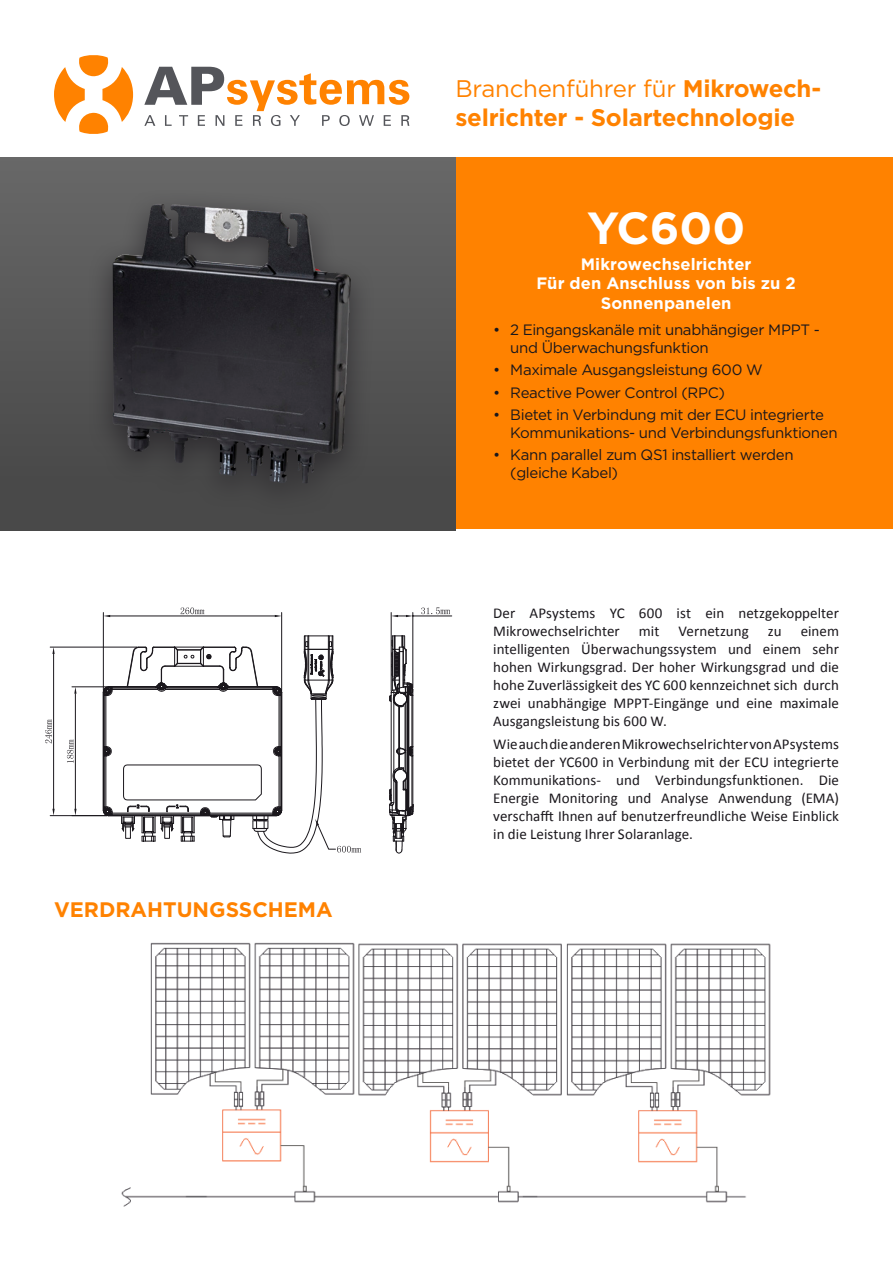
<style>
.page{position:relative;width:893px;height:1263px;background:#fff}
.page>*{position:absolute;margin:0;border:0;box-sizing:border-box;transform-origin:0 0}
.t1{font:700 45px "Gotham";color:#fff}
.t2{font:700 24px/28.8px "Gotham";letter-spacing:-.01em;color:#ff8200}
.t3{font:700 21px "Gotham";color:#ff8200}
.t4{font:700 16.5px/19.8px "Gotham";letter-spacing:.005em;color:#fff;text-align:center}
.t5{font:15px/18px "Calibri";color:#1a171c;text-align:justify}
.t6{font:15px/18px "Gotham";letter-spacing:-.025em;color:#1a171c}
.s1{font-weight:400}
</style>
<div class="page">
<div style="left:455px;top:156px;width:438px;height:373px;background:#ff8200"></div>
<div style="left:0;top:157px;width:455px;height:373px;background:linear-gradient(to bottom,#676767,#464646)"></div>
<img style="left:121px;top:942px;width:650px;height:265px">
<div style="left:87px;top:189px;width:288px;height:327px;background:#1a171c;opacity:.6"></div>
<img style="left:112px;top:204px;width:198px;height:280px">
<hr style="left:103px;top:612px;width:1px;height:78px;background:#1a171c">
<hr style="left:281px;top:612px;width:1px;height:78px;background:#1a171c">
<hr style="left:110px;top:616px;width:165px;height:1px;background:#1a171c">
<svg style="left:103px;top:615px;width:7px;height:2px"></svg>
<svg style="left:275px;top:615px;width:7px;height:2px"></svg>
<svg style="left:181px;top:607px;width:23px;height:7px"></svg>
<hr style="left:72px;top:686px;width:35px;height:1px;background:#1a171c">
<hr style="left:75px;top:694px;width:1px;height:115px;background:#1a171c">
<svg style="left:74px;top:687px;width:3px;height:7px"></svg>
<svg style="left:74px;top:809px;width:3px;height:6px"></svg>
<svg style="left:67px;top:739px;width:7px;height:24px"></svg>
<svg style="left:99px;top:635px;width:262px;height:219px"></svg>
<hr style="left:50px;top:647px;width:87px;height:1px;background:#1a171c">
<hr style="left:50px;top:815px;width:57px;height:1px;background:#1a171c">
<hr style="left:53px;top:654px;width:1px;height:155px;background:#1a171c">
<svg style="left:52px;top:647px;width:3px;height:7px"></svg>
<svg style="left:52px;top:809px;width:3px;height:7px"></svg>
<svg style="left:45px;top:719px;width:7px;height:24px"></svg>
<svg style="left:389px;top:635px;width:25px;height:219px"></svg>
<hr style="left:381px;top:612px;width:1px;height:78px;background:#1a171c">
<hr style="left:391px;top:612px;width:1px;height:79px;background:#1a171c">
<hr style="left:413px;top:612px;width:1px;height:76px;background:#1a171c">
<hr style="left:413px;top:616px;width:39px;height:1px;background:#1a171c">
<svg style="left:391px;top:615px;width:22px;height:2px"></svg>
<svg style="left:421px;top:607px;width:29px;height:7px"></svg>
<svg style="left:54px;top:55px;width:79px;height:79px"></svg>
<svg style="left:144px;top:67px;width:265px;height:59px"></svg>
<h3 class="t3" style="left:54px;top:896px;width:280px">VERDRAHTUNGSSCHEMA</h3>
<h2 class="t2" style="left:455px;top:74px;width:367px"><span class="s1">Branchenführer für</span> Mikrowech&shy;selrichter - Solartechnologie</h2>
<h1 class="t1" style="left:587px;top:198px;width:160px">YC600</h1>
<p class="t4" style="left:537px;top:254px;width:261px">Mikrowechselrichter<br>Für den Anschluss von bis zu 2<br>Sonnenpanelen</p>
<p class="t6" style="left:510px;top:321px;width:311px;text-indent:-17px">• 2 Eingangskanäle mit unabhängiger MPPT - und Überwachungsfunktion</p>
<p class="t6" style="left:493px;top:361px;width:271px">• Maximale Ausgangsleistung 600 W</p>
<p class="t6" style="left:493px;top:383px;width:233px">• Reactive Power Control (RPC)</p>
<p class="t6" style="left:510px;top:405px;width:329px;text-indent:-17px">• Bietet in Verbindung mit der ECU integrierte<br>Kommunikations- und Verbindungsfunktionen</p>
<p class="t6" style="left:510px;top:446px;width:285px;text-indent:-17px">• Kann parallel zum QS1 installiert werden (gleiche Kabel)</p>
<p class="t5" style="left:493px;top:604px;width:347px">Der APsystems YC 600 ist ein netzgekoppelter<br>Mikrowechselrichter</p>
<p class="t5" style="left:493px;top:622px;width:347px;text-indent:307px">einem intelligenten Überwachungssystem und einem sehr hohen Wirkungsgrad. Der hoher Wirkungsgrad und die hohe Zuverlässigkeit des YC 600 kennzeichnet sich durch zwei unabhängige MPPT-Eingänge und eine maximale Ausgangsleistung bis 600 W.</p>
<p class="t5" style="left:493px;top:735px;width:347px">Wie auch die anderen Mikrowechselrichter von APsystems bietet der YC600 in Verbindung mit der ECU integrierte Kommunikations- und Verbindungsfunktionen. Die Energie Monitoring und Analyse Anwendung (EMA) verschafft Ihnen auf benutzerfreundliche Weise Einblick in die Leistung Ihrer Solaranlage.</p>
<p class="t5" style="left:639px;top:622px;width:22px">mit</p>
<p class="t5" style="left:679px;top:622px;width:72px">Vernetzung</p>
<p class="t5" style="left:768px;top:622px;width:15px">zu</p>
</div>
